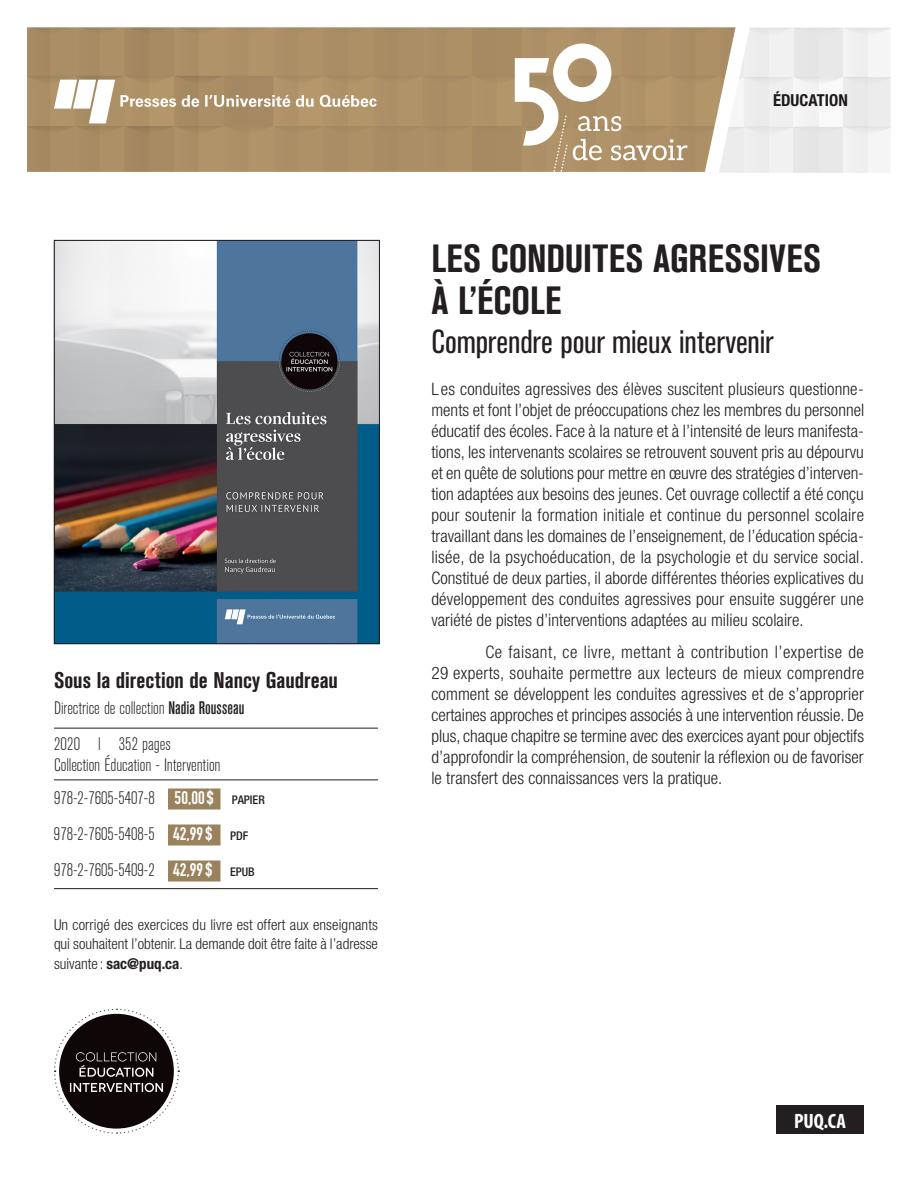
<style>
.page{position:relative;width:918px;height:1188px;background:#fff}
.page>*{position:absolute;margin:0;border:0;box-sizing:border-box;transform-origin:0 0}
._1_Fiche_Titre{font:700 condensed 39px/42px "Akzidenz Grotesk BE";letter-spacing:.01em;color:#231f20}
._2_Fiche_Sous-titre{font:condensed 33px "Akzidenz Grotesk BE";letter-spacing:-.005em;color:#231f20}
._4_Fiche_Auteurs_dir{font:700 condensed 22.5px "Akzidenz Grotesk BE";color:#231f20}
.t1{font:700 condensed 20.85px "Myriad Pro";color:#fff}
._7b_Fiche_ISBN_derni{font:300 condensed 18px/36px "Akzidenz Grotesk BE";color:#231f20}
._6_Fiche_Annee_pages{font:300 condensed 18px/21px "Akzidenz Grotesk BE";color:#231f20}
._6b_Fiche_Direction{font:300 condensed 18px "Akzidenz Grotesk BE";color:#231f20}
._3_Fiche_Courant_pre{font:300 condensed 17.25px/21px "Helvetica Neue";letter-spacing:.005em;color:#231f20;text-align:justify}
._3_Fiche_Courant{font:300 condensed 17.25px/21px "Helvetica Neue";letter-spacing:.005em;color:#231f20;text-align:justify}
._9_Fiche_Thématique{font:700 condensed 16.5px "Helvetica Neue";color:#1e1a1b}
._3_Fiche_Courant_pre-2{font:300 condensed 15px/19.5px "Helvetica Neue";color:#231f20;text-align:justify}
.s1{font-weight:500}
.s2{font-family:"DIN Condensed";font-weight:700;font-stretch:normal;color:#fff}
.s3{font-family:"Helvetica Neue";font-weight:500;font-size:12px}
.s4{font-weight:700}
</style>
<div class="page">
<img style="left:27px;top:27px;width:692px;height:145px">
<svg style="left:719px;top:27px;width:172px;height:146px"></svg>
<div style="left:776px;top:1106px;width:88px;height:28px;background:#231f20"></div>
<svg style="left:54px;top:80px;width:323px;height:43px"></svg>
<svg style="left:515px;top:44px;width:173px;height:128px"></svg>
<svg style="left:53px;top:240px;width:327px;height:405px;background:#697783"></svg>
<hr style="left:54px;top:728px;width:324px;height:1px;background:#231f20">
<hr style="left:54px;top:780px;width:324px;height:1px;background:#231f20">
<div style="left:168px;top:789px;width:52px;height:21px;background:#9a825c"></div>
<div style="left:168px;top:825px;width:52px;height:21px;background:#9a825c"></div>
<hr style="left:54px;top:888px;width:324px;height:1px;background:#231f20">
<div style="left:168px;top:861px;width:52px;height:21px;background:#9a825c"></div>
<svg style="left:54px;top:1008px;width:126px;height:126px"></svg>
<p class="_9_Fiche_Thématique" style="left:773px;top:91px;width:76px">ÉDUCATION</p>
<p class="_4_Fiche_Auteurs_dir" style="left:54px;top:667px;width:285px">Sous la direction de Nancy Gaudreau</p>
<p class="_6b_Fiche_Direction" style="left:54px;top:698px;width:192px">Directrice de collection <span class="s1">Nadia Rousseau</span></p>
<p class="_6_Fiche_Annee_pages" style="left:54px;top:733px;width:168px">2020 l 352 pages<br>Collection Éducation - Intervention</p>
<p class="_7b_Fiche_ISBN_derni" style="left:54px;top:781px;width:212px">978-2-7605-5407-8 <span class="s2">50,00 $</span> <span class="s3">PAPIER<br></span>978-2-7605-5408-5 <span class="s2">42,99 $</span> <span class="s3">PDF<br></span>978-2-7605-5409-2 <span class="s2">42,99 $</span> <span class="s3">EPUB</span></p>
<p class="_3_Fiche_Courant_pre-2" style="left:54px;top:914px;width:326px">Un corrigé des exercices du livre est offert aux enseignants qui souhaitent l’obtenir. La demande doit être faite à l’adresse suivante : <span class="s4">sac@puq.ca</span>.</p>
<p class="_1_Fiche_Titre" style="left:431px;top:238px;width:391px">LES CONDUITES AGRESSIVES<br>À L’ÉCOLE</p>
<p class="_2_Fiche_Sous-titre" style="left:431px;top:324px;width:343px">Comprendre pour mieux intervenir</p>
<p class="_3_Fiche_Courant_pre" style="left:431px;top:379px;width:434px">L es conduites agressives des élèves suscitent plusieurs questionne&shy;ments et font l’objet de préoccupations chez les membres du personnel éducatif des écoles. Face à la nature et à l’intensité de leurs manifesta&shy;tions, les intervenants scolaires se retrouvent souvent pris au dépourvu et en quête de solutions pour mettre en œuvre des stratégies d’interven&shy;tion adaptées aux besoins des jeunes. Cet ouvrage collectif a été conçu pour soutenir la formation initiale et continue du personnel scolaire travaillant dans les domaines de l’enseignement, de l’éducation spécia&shy;lisée, de la psychoéducation, de la psychologie et du service social.<br>Constitué de deux parties, il aborde différentes théories explicatives du développement des conduites agressives pour ensuite suggérer une variété de pistes d’interventions adaptées au milieu scolaire.</p>
<p class="_3_Fiche_Courant" style="left:431px;top:641px;width:434px;text-indent:54px">Ce faisant, ce livre, mettant à contribution l’expertise de 29 experts, souhaite permettre aux lecteurs de mieux comprendre comment se développent les conduites agressives et de s’approprier certaines approches et principes associés à une intervention réussie. De plus, chaque chapitre se termine avec des exercices ayant pour objectifs d’approfondir la compréhension, de soutenir la réflexion ou de favoriser le transfert des connaissances vers la pratique.</p>
<p class="t1" style="left:794px;top:1108px;width:53px">PUQ.CA</p>
</div>
